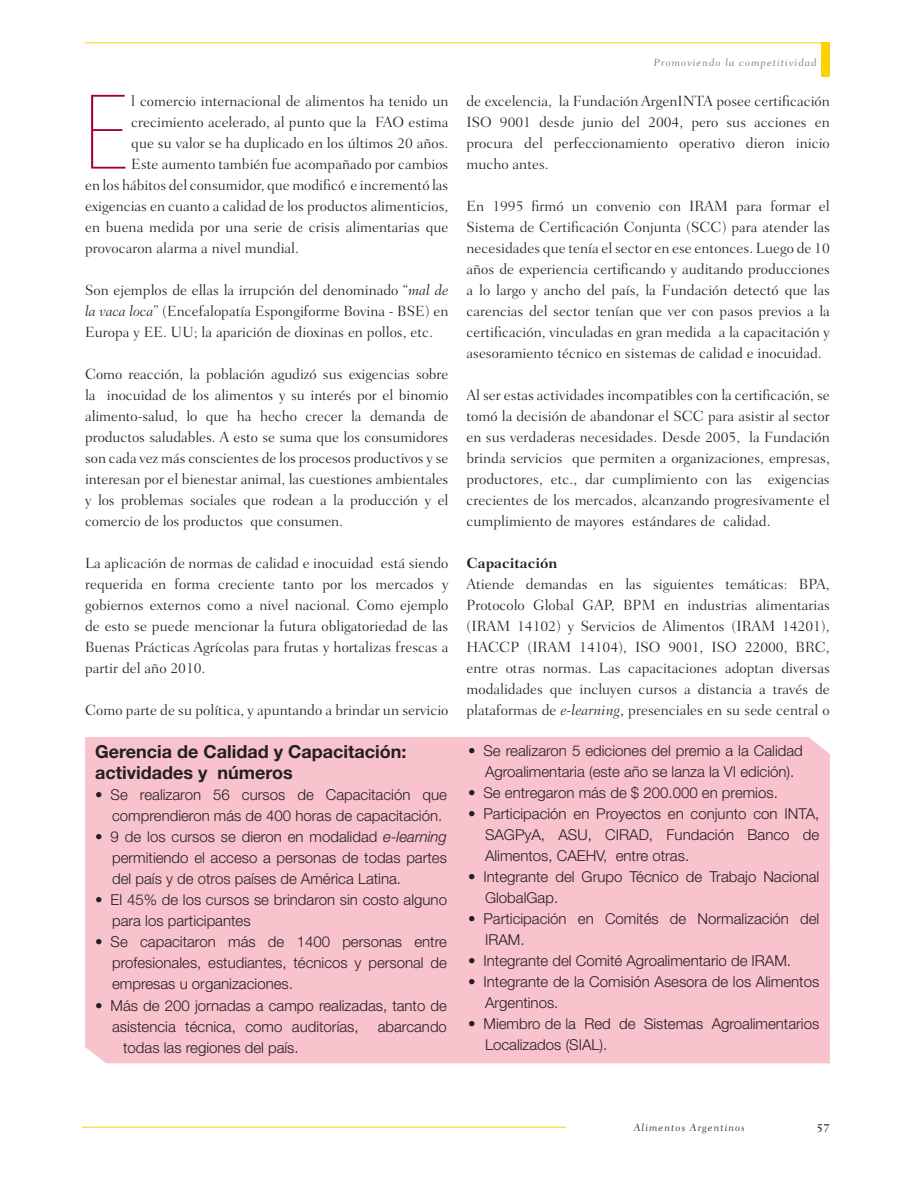
<style>
.page{position:relative;width:915px;height:1191px;background:#fff}
.page>*{position:absolute;margin:0;border:0;box-sizing:border-box;transform-origin:0 0}
.t1{font:200 condensed 103.2px "Helvetica Neue LT Std";color:#a40133}
.t2{font:700 18px/21px "Helvetica Neue LT Std";color:#231f20}
.t3{font:300 15px/21px "Fairfield LT Std";color:#231f20;text-align:justify}
.t4{font:300 15px/21px "Helvetica Neue LT Std";color:#231f20}
.t5{font:700 15px "Fairfield LT Std";color:#231f20}
.t6{font:12px "Fairfield LT Std Caption Med";color:#231f20}
.t7{font:300 10.5px "Fairfield LT Std Caption";letter-spacing:.1em;color:#6c6d70}
.t8{font:300 10.5px "Fairfield LT Std Caption";letter-spacing:.1em;color:#231f20}
.s1{font-style:italic}
</style>
<div class="page">
<hr style="left:85px;top:43px;width:744px;height:1px;background:#fed105">
<hr style="left:82px;top:1126px;width:484px;height:1px;background:#fed105">
<div style="left:820px;top:43px;width:9px;height:34px;background:#fed105"></div>
<div style="left:85px;top:737px;width:744px;height:326px;background:#f9c3cd"></div>
<p class="t1" style="left:85px;top:76px;width:44px">E</p>
<p class="t3" style="left:131px;top:90px;width:318px">l comercio internacional de alimentos ha tenido un</p>
<p class="t3" style="left:131px;top:111px;width:318px">crecimiento acelerado, al punto que la FAO estima</p>
<p class="t3" style="left:131px;top:132px;width:318px">que su valor se ha duplicado en los últimos 20 años.</p>
<p class="t3" style="left:131px;top:153px;width:318px">Este aumento también fue acompañado por cambios</p>
<p class="t3" style="left:85px;top:174px;width:365px">en los hábitos del consumidor, que modificó e incrementó las</p>
<p class="t3" style="left:85px;top:195px;width:365px">exigencias en cuanto a calidad de los productos alimenticios,</p>
<p class="t3" style="left:85px;top:216px;width:365px">en buena medida por una serie de crisis alimentarias que</p>
<p class="t3" style="left:85px;top:237px;width:215px">provocaron alarma a nivel mundial.</p>
<p class="t3" style="left:85px;top:279px;width:365px">Son ejemplos de ellas la irrupción del denominado “<span class="s1">mal de la vaca loca</span>” (Encefalopatía Espongiforme Bovina - BSE) en Europa y EE. UU; la aparición de dioxinas en pollos, etc.</p>
<p class="t3" style="left:85px;top:363px;width:365px">Como reacción, la población agudizó sus exigencias sobre la inocuidad de los alimentos y su interés por el binomio alimento-salud, lo que ha hecho crecer la demanda de productos saludables. A esto se suma que los consumidores son cada vez más conscientes de los procesos productivos y se interesan por el bienestar animal, las cuestiones ambientales y los problemas sociales que rodean a la producción y el comercio de los productos que consumen.</p>
<p class="t3" style="left:85px;top:552px;width:365px">La aplicación de normas de calidad e inocuidad está siendo requerida en forma creciente tanto por los mercados y gobiernos externos como a nivel nacional. Como ejemplo de esto se puede mencionar la futura obligatoriedad de las Buenas Prácticas Agrícolas para frutas y hortalizas frescas a partir del año 2010.</p>
<p class="t3" style="left:85px;top:699px;width:365px">Como parte de su política, y apuntando a brindar un servicio</p>
<p class="t2" style="left:95px;top:741px;width:313px">Gerencia de Calidad y Capacitación: actividades y números</p>
<p class="t4" style="left:112px;top:784px;width:336px;text-indent:-17px">• Se realizaron 56 cursos de Capacitación que comprendieron más de 400 horas de capacitación.</p>
<p class="t4" style="left:112px;top:826px;width:336px;text-align:justify;text-indent:-17px">• 9 de los cursos se dieron en modalidad <span class="s1">e-learning </span>permitiendo el acceso a personas de todas partes del país y de otros países de América Latina.</p>
<p class="t4" style="left:112px;top:889px;width:336px;text-indent:-17px">• El 45% de los cursos se brindaron sin costo alguno para los participantes</p>
<p class="t4" style="left:112px;top:931px;width:336px;text-align:justify;text-indent:-17px">• Se capacitaron más de 1400 personas entre profesionales, estudiantes, técnicos y personal de empresas u organizaciones.</p>
<p class="t4" style="left:112px;top:994px;width:336px;text-indent:-17px">• Más de 200 jornadas a campo realizadas, tanto de asistencia técnica, como auditorías,</p>
<p class="t4" style="left:377px;top:1015px;width:71px">abarcando</p>
<p class="t4" style="left:123px;top:1036px;width:177px">todas las regiones del país.</p>
<p class="t7" style="left:653px;top:56px;width:164px">Promoviendo la competitividad</p>
<p class="t3" style="left:466px;top:90px;width:365px">de excelencia, la Fundación ArgenINTA posee certificación ISO 9001 desde junio del 2004, pero sus acciones en procura del perfeccionamiento operativo dieron inicio mucho antes.</p>
<p class="t3" style="left:466px;top:195px;width:365px">En 1995 firmó un convenio con IRAM para formar el Sistema de Certificación Conjunta (SCC) para atender las necesidades que tenía el sector en ese entonces. Luego de 10 años de experiencia certificando y auditando producciones a lo largo y ancho del país, la Fundación detectó que las carencias del sector tenían que ver con pasos previos a la certificación, vinculadas en gran medida a la capacitación y asesoramiento técnico en sistemas de calidad e inocuidad.</p>
<p class="t3" style="left:466px;top:384px;width:365px">Al ser estas actividades incompatibles con la certificación, se tomó la decisión de abandonar el SCC para asistir al sector en sus verdaderas necesidades. Desde 2005, la Fundación brinda servicios que permiten a organizaciones, empresas, productores, etc., dar cumplimiento con las exigencias crecientes de los mercados, alcanzando progresivamente el cumplimiento de mayores estándares de calidad.</p>
<p class="t5" style="left:466px;top:554px;width:92px">Capacitación</p>
<p class="t3" style="left:466px;top:573px;width:365px">Atiende demandas en las siguientes temáticas: BPA, Protocolo Global GAP, BPM en industrias alimentarias (IRAM 14102) y Servicios de Alimentos (IRAM 14201), HACCP (IRAM 14104), ISO 9001, ISO 22000, BRC, entre otras normas. Las capacitaciones adoptan diversas modalidades que incluyen cursos a distancia a través de plataformas de <span class="s1">e-learning</span>, presenciales en su sede central o</p>
<p class="t4" style="left:468px;top:740px;width:336px;text-align:center">• Se realizaron 5 ediciones del premio a la Calidad<br>Agroalimentaria (este año se lanza la VI edición).</p>
<p class="t4" style="left:468px;top:782px;width:311px">• Se entregaron más de $ 200.000 en premios.</p>
<p class="t4" style="left:485px;top:803px;width:336px;text-align:justify;text-indent:-17px">• Participación en Proyectos en conjunto con INTA, SAGPyA, ASU, CIRAD, Fundación Banco de Alimentos, CAEHV, entre otras.</p>
<p class="t4" style="left:485px;top:866px;width:335px;text-indent:-17px">• Integrante del Grupo Técnico de Trabajo Nacional<br>GlobalGap.</p>
<p class="t4" style="left:485px;top:908px;width:335px;text-indent:-17px">• Participación en Comités de Normalización del<br>IRAM.</p>
<p class="t4" style="left:468px;top:950px;width:324px">• Integrante del Comité Agroalimentario de IRAM.</p>
<p class="t4" style="left:485px;top:971px;width:335px;text-indent:-17px">• Integrante de la Comisión Asesora de los Alimentos<br>Argentinos.</p>
<p class="t4" style="left:485px;top:1013px;width:335px;text-indent:-17px">• Miembro de la Red de Sistemas Agroalimentarios<br>Localizados (SIAL).</p>
<p class="t8" style="left:633px;top:1121px;width:113px">Alimentos Argentinos</p>
<p class="t6" style="left:816px;top:1120px;width:15px">57</p>
</div>
